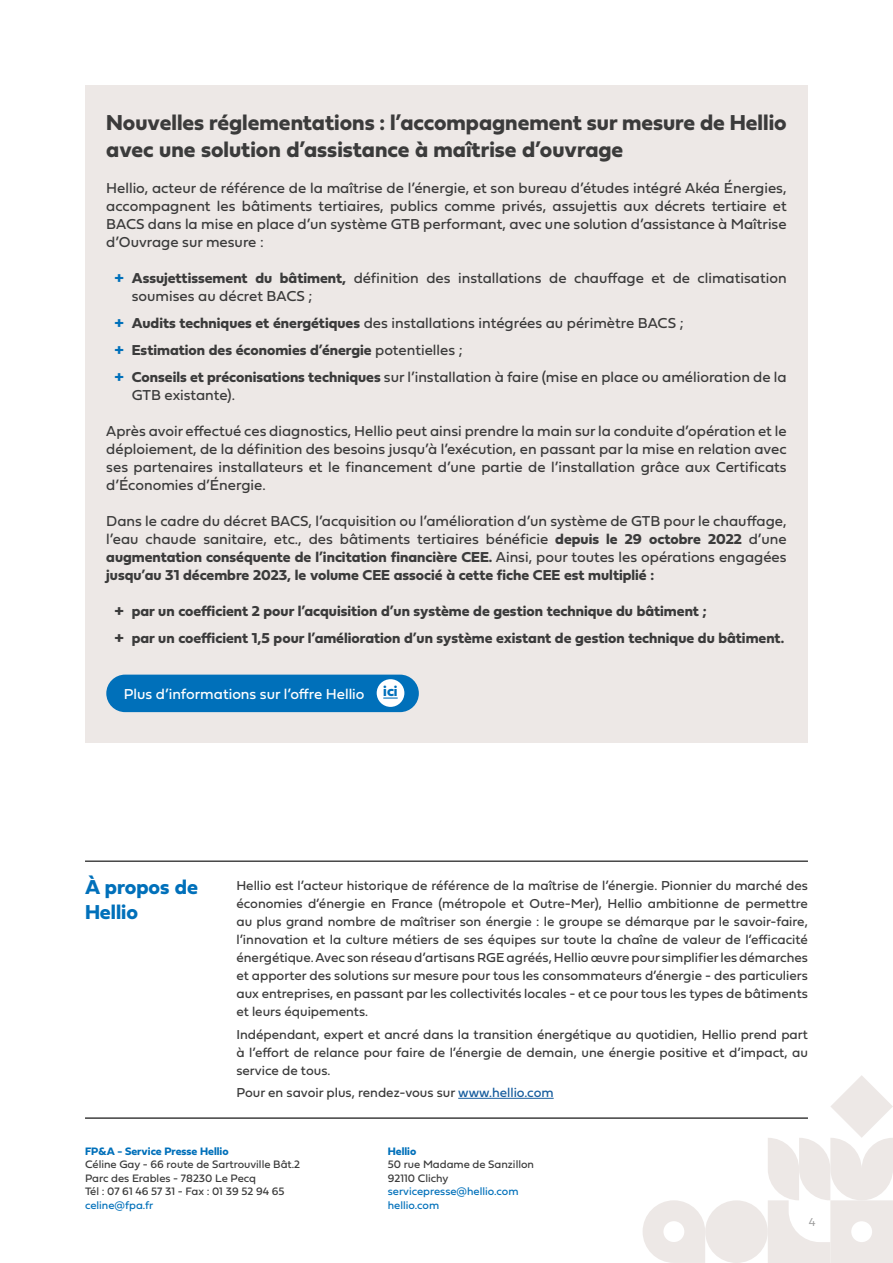
<style>
.page{position:relative;width:893px;height:1263px;background:#fff}
.page>*{position:absolute;margin:0;border:0;box-sizing:border-box;transform-origin:0 0}
.RETRAIT{font:22.5px/27px "Fieldwork Geo Bold";color:#3b3b3b}
.t1{font:21px/25.2px "Fieldwork Geo Bold";color:#0070ba}
.RETRAIT-2{font:15px/18px "Fieldwork Geo Regular";color:#3b3b3b;text-align:justify}
.RETRAIT-3{font:15px "Fieldwork Geo Bold";color:#3b3b3b}
.RETRAIT-4{font:15px "Fieldwork Geo Regular";color:#fff}
.RETRAIT-5{font:15px "Fieldwork Geo Bold";color:#0070ba}
.Texte{font:13.5px/18px "Fieldwork Geo Regular";color:#3b3b3b;text-align:justify}
.t2{font:12px "Fieldwork Geo Light";color:#9d9d9d}
.t3{font:11.25px/13.5px "Fieldwork Geo Regular";color:#3b3b3b}
.t4{font:11.25px/13.5px "Fieldwork Geo Regular";color:#0070ba}
.t5{font:11.25px "Fieldwork Geo Bold";color:#0070ba}
.s1{font-family:"Fieldwork Geo Bold";color:#0070ba}
.s2{font-family:"Fieldwork Geo Bold"}
.s3{color:#0070ba}
.s4{font-family:"Fieldwork Geo Regular"}
.s5{color:#175d9e}
</style>
<div class="page">
<svg style="left:643px;top:1200px;width:62px;height:63px"></svg>
<svg style="left:768px;top:1075px;width:125px;height:188px"></svg>
<div style="left:705px;top:1200px;width:63px;height:63px;background:#ede8e6;border-radius:50%"></div>
<div style="left:85px;top:85px;width:723px;height:657px;background:#ede8e6"></div>
<div style="left:106px;top:675px;width:313px;height:37px;background:#0070ba;border-radius:19px"></div>
<hr style="left:85px;top:1118px;width:723px;height:1px;background:#3b3b3b">
<hr style="left:458px;top:1098px;width:96px;height:1px;background:#175d9e">
<hr style="left:85px;top:861px;width:723px;height:1px;background:#3b3b3b">
<div style="left:377px;top:679px;width:27px;height:28px;background:#fff;border-radius:50%"></div>
<svg style="left:383px;top:697px;width:15px;height:2px"></svg>
<p class="RETRAIT" style="left:106px;top:108px;width:682px">Nouvelles réglementations : l’accompagnement sur mesure de Hellio avec une solution d’assistance à maîtrise d’ouvrage</p>
<p class="RETRAIT-2" style="left:106px;top:178px;width:682px">Hellio, acteur de référence de la maîtrise de l’énergie, et son bureau d’études intégré Akéa Énergies, accompagnent les bâtiments tertiaires, publics comme privés, assujettis aux décrets tertiaire et BACS dans la mise en place d’un système GTB performant, avec une solution d’assistance à Maîtrise d’Ouvrage sur mesure :</p>
<p class="RETRAIT-2" style="left:132px;top:268px;width:656px;text-indent:-17px"><span class="s1">+</span> <span class="s2">Assujettissement du bâtiment,</span> définition des installations de chauffage et de climatisation soumises au décret BACS ;</p>
<p class="RETRAIT-2" style="left:115px;top:313px;width:570px"><span class="s1">+</span> <span class="s2">Audits techniques et énergétiques</span> des installations intégrées au périmètre BACS ;</p>
<p class="RETRAIT-3" style="left:115px;top:338px;width:349px"><span class="s3">+</span> Estimation des économies d’énergie <span class="s4">potentielles ;</span></p>
<p class="RETRAIT-2" style="left:132px;top:367px;width:656px;text-indent:-17px"><span class="s1">+</span> <span class="s2">Conseils et préconisations techniques</span> sur l’installation à faire (mise en place ou amélioration de la<br>GTB existante).</p>
<p class="RETRAIT-2" style="left:106px;top:421px;width:682px">Après avoir effectué ces diagnostics, Hellio peut ainsi prendre la main sur la conduite d’opération et le déploiement, de la définition des besoins jusqu’à l’exécution, en passant par la mise en relation avec ses partenaires installateurs et le financement d’une partie de l’installation grâce aux Certificats d’Économies d’Énergie.</p>
<p class="RETRAIT-2" style="left:106px;top:511px;width:682px">Dans le cadre du décret BACS, l’acquisition ou l’amélioration d’un système de GTB pour le chauffage, l’eau chaude sanitaire, etc., des bâtiments tertiaires bénéficie <span class="s2">depuis le 29 octobre 2022</span> d’une <span class="s2">augmentation conséquente de l’incitation financière CEE.</span> Ainsi, pour toutes les opérations engagées <span class="s2">jusqu’au 31 décembre 2023, le volume CEE associé à cette fiche CEE est multiplié :</span></p>
<p class="RETRAIT-3" style="left:115px;top:599px;width:593px">+ par un coefficient 2 pour l’acquisition d’un système de gestion technique du bâtiment ;</p>
<p class="RETRAIT-3" style="left:115px;top:626px;width:671px">+ par un coefficient 1,5 pour l’amélioration d’un système existant de gestion technique du bâtiment.</p>
<p class="RETRAIT-4" style="left:124px;top:682px;width:242px">Plus d’informations sur l’offre Hellio</p>
<p class="RETRAIT-5" style="left:383px;top:679px;width:16px">ici</p>
<p class="t1" style="left:85px;top:873px;width:114px">À propos de<br>Hellio</p>
<p class="Texte" style="left:236px;top:876px;width:573px">Hellio est l’acteur historique de référence de la maîtrise de l’énergie. Pionnier du marché des économies d’énergie en France (métropole et Outre-Mer), Hellio ambitionne de permettre au plus grand nombre de maîtriser son énergie : le groupe se démarque par le savoir-faire, l’innovation et la culture métiers de ses équipes sur toute la chaîne de valeur de l’efficacité énergétique. Avec son réseau d’artisans RGE agréés, Hellio œuvre pour simplifier les démarches et apporter des solutions sur mesure pour tous les consommateurs d’énergie - des particuliers aux entreprises, en passant par les collectivités locales - et ce pour tous les types de bâtiments et leurs équipements.</p>
<p class="Texte" style="left:236px;top:1024px;width:573px">Indépendant, expert et ancré dans la transition énergétique au quotidien, Hellio prend part à l’effort de relance pour faire de l’énergie de demain, une énergie positive et d’impact, au service de tous.</p>
<p class="Texte" style="left:236px;top:1083px;width:319px">Pour en savoir plus, rendez-vous sur <span class="s5">www.hellio.com</span></p>
<p class="t5" style="left:85px;top:1142px;width:145px">FP&amp;A - Service Presse Hellio</p>
<p class="t3" style="left:85px;top:1157px;width:217px">Céline Gay - 66 route de Sartrouville Bât.2<br>Parc des Erables - 78230 Le Pecq<br>Tél : 07 61 46 57 31 - Fax : 01 39 52 94 65</p>
<p class="t4" style="left:85px;top:1198px;width:70px">celine@fpa.fr</p>
<p class="t5" style="left:388px;top:1142px;width:30px">Hellio</p>
<p class="t3" style="left:388px;top:1157px;width:148px">50 rue Madame de Sanzillon<br>92110 Clichy</p>
<p class="t4" style="left:388px;top:1184px;width:132px">servicepresse@hellio.com hellio.com</p>
<p class="t2" style="left:809px;top:1213px;width:8px">4</p>
</div>
